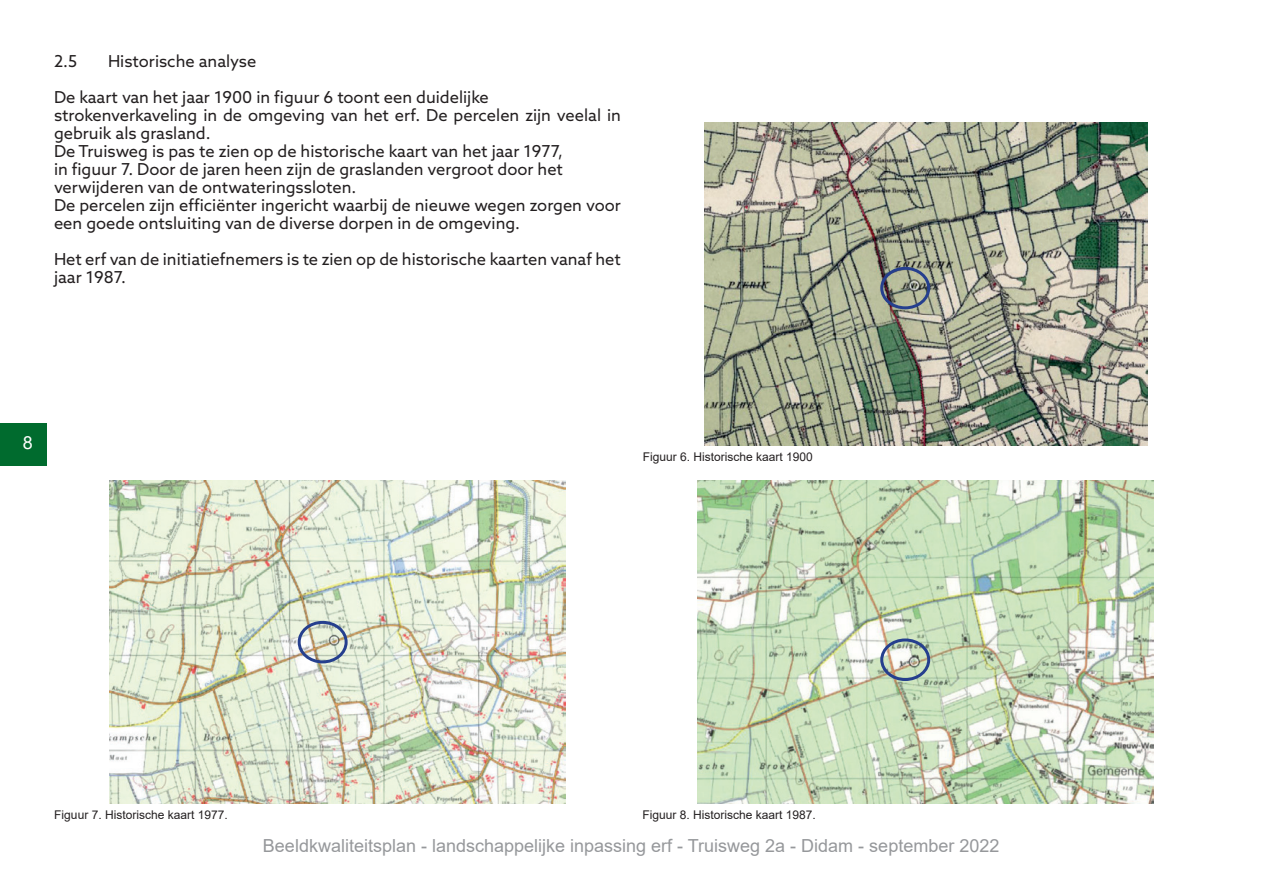
<style>
.page{position:relative;width:1263px;height:893px;background:#fff}
.page>*{position:absolute;margin:0;border:0;box-sizing:border-box;transform-origin:0 0}
.t1{font:18px "Arial";color:#96989b}
.t2{font:18px "Arial";color:#fff}
.t3{font:16.5px/18px "Azo Sans";color:#231f20}
.t4{font:12px "Arial";color:#231f20}
</style>
<div class="page">
<div style="left:0;top:423px;width:46px;height:43px;background:#006b2e"></div>
<img style="left:697px;top:480px;width:457px;height:324px">
<img style="left:704px;top:122px;width:443px;height:323px">
<img style="left:109px;top:480px;width:457px;height:324px">
<div style="left:298px;top:621px;width:50px;height:42px;border:3px solid #253f8e;border-radius:50%"></div>
<div style="left:880px;top:267px;width:50px;height:42px;border:3px solid #253f8e;border-radius:50%"></div>
<div style="left:880px;top:638px;width:50px;height:43px;border:3px solid #253f8e;border-radius:50%"></div>
<p class="t3" style="left:54px;top:43px;width:436px;line-height:36px;text-indent:54px">Historische analyse<br>De kaart van het jaar 1900 in figuur 6 toont een duidelijke</p>
<p class="t3" style="left:54px;top:106px;width:568px">strokenverkaveling in de omgeving van het erf. De percelen zijn veelal in gebruik als grasland.<br>De Truisweg is pas te zien op de historische kaart van het jaar 1977,<br>in figuur 7. Door de jaren heen zijn de graslanden vergroot door het verwijderen van de ontwateringssloten.<br>De percelen zijn efficiënter ingericht waarbij de nieuwe wegen zorgen voor een goede ontsluiting van de diverse dorpen in de omgeving.</p>
<p class="t3" style="left:54px;top:250px;width:568px">Het erf van de initiatiefnemers is te zien op de historische kaarten vanaf het jaar 1987.</p>
<p class="t3" style="left:54px;top:52px;width:25px">2.5</p>
<p class="t2" style="left:23px;top:430px;width:12px">8</p>
<p class="t4" style="left:643px;top:448px;width:172px">Figuur 6. Historische kaart 1900</p>
<p class="t4" style="left:54px;top:806px;width:175px">Figuur 7. Historische kaart 1977.</p>
<p class="t4" style="left:642px;top:807px;width:175px">Figuur 8. Historische kaart 1987.</p>
<p class="t1" style="left:263px;top:833px;width:738px">Beeldkwaliteitsplan - landschappelijke inpassing erf - Truisweg 2a - Didam - september 2022</p>
</div>
